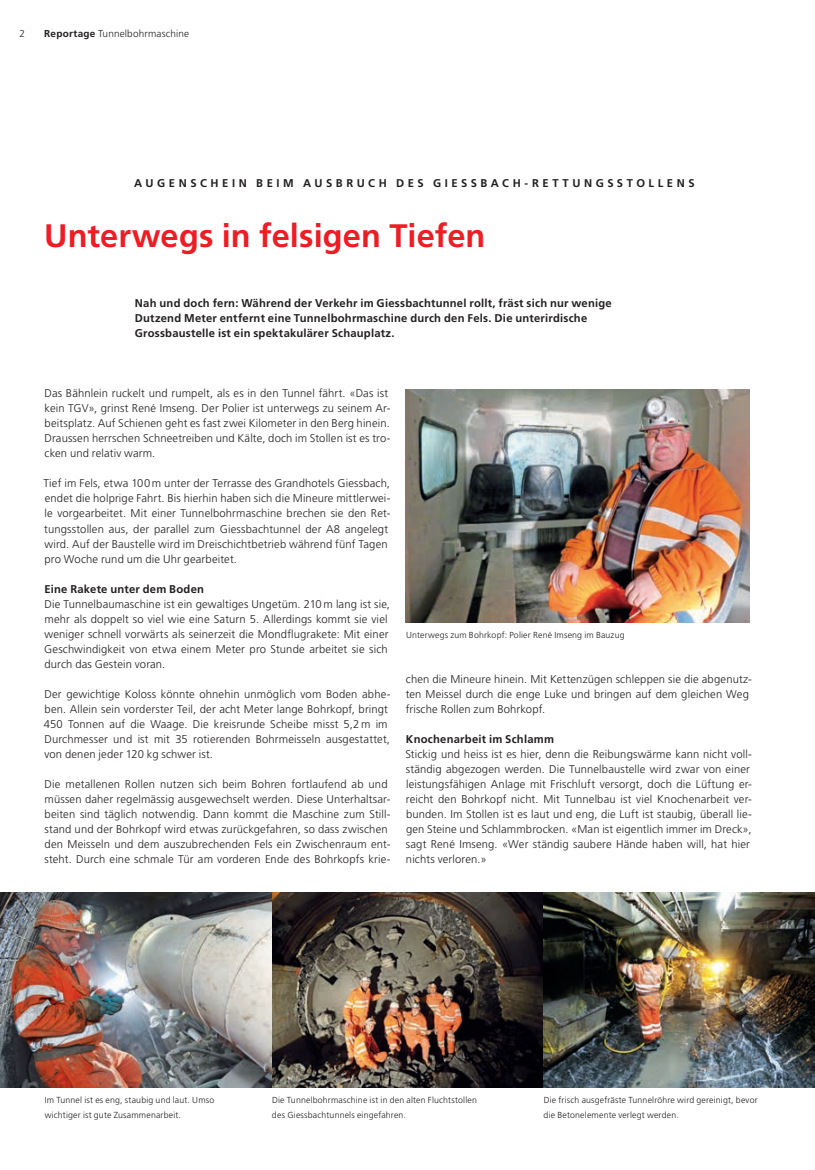
<style>
.page{position:relative;width:815px;height:1170px;background:#fff}
.page>*{position:absolute;margin:0;border:0;box-sizing:border-box;transform-origin:0 0}
.t1{font:700 32.5px "Frutiger LT Std";letter-spacing:.005em;color:#ee1d23}
.t2{font:300 11.25px/15px "Frutiger LT Std";letter-spacing:.015em;color:#231f20}
.t3{font:700 11.25px/15px "Frutiger LT Std";letter-spacing:.02em;color:#231f20}
.t4{font:700 11.25px "Frutiger LT Std";letter-spacing:.315em;color:#231f20}
.t5{font:300 10px "Frutiger LT Std";letter-spacing:.015em;color:#231f20}
.t6{font:300 8.75px/15px "Frutiger LT Std";letter-spacing:.02em;color:#231f20}
.s1{font-weight:700}
</style>
<div class="page">
<img style="left:406px;top:389px;width:343px;height:233px">
<img style="left:0;top:892px;width:815px;height:195px">
<p class="t5" style="left:19px;top:28px;width:7px">2</p>
<p class="t5" style="left:44px;top:28px;width:146px"><span class="s1">Reportage</span> Tunnelbohrmaschine</p>
<p class="t4" style="left:134px;top:177px;width:562px">AUGENSCHEIN BEIM AUSBRUCH DES GIESSBACH-RETTUNGSSTOLLENS</p>
<h1 class="t1" style="left:44px;top:217px;width:443px">Unterwegs in felsigen Tiefen</h1>
<p class="t3" style="left:135px;top:296px;width:479px">Nah und doch fern: Während der Verkehr im Giessbachtunnel rollt, fräst sich nur wenige<br>Dutzend Meter entfernt eine Tunnelbohrmaschine durch den Fels. Die unterirdische<br>Grossbaustelle ist ein spektakulärer Schauplatz.</p>
<p class="t2" style="left:45px;top:386px;width:348px">Das Bähnlein ruckelt und rumpelt, als es in den Tunnel fährt. «Das ist kein TGV», grinst René Imseng. Der Polier ist unterwegs zu seinem Ar&shy;beitsplatz. Auf Schienen geht es fast zwei Kilometer in den Berg hinein.<br>Draussen herrschen Schneetreiben und Kälte, doch im Stollen ist es tro&shy;cken und relativ warm.</p>
<p class="t2" style="left:43px;top:476px;width:349px">Tief im Fels, etwa 100 m unter der Terrasse des Grandhotels Giessbach, endet die holprige Fahrt. Bis hierhin haben sich die Mineure mittlerwei&shy;le vorgearbeitet. Mit einer Tunnelbohrmaschine brechen sie den Ret&shy;tungsstollen aus, der parallel zum Giessbachtunnel der A8 angelegt wird. Auf der Baustelle wird im Dreischichtbetrieb während fünf Tagen pro Woche rund um die Uhr gearbeitet.</p>
<p class="t3" style="left:44px;top:581px;width:161px">Eine Rakete unter dem Boden</p>
<p class="t2" style="left:44px;top:596px;width:347px">Die Tunnelbaumaschine ist ein gewaltiges Ungetüm. 210 m lang ist sie, mehr als doppelt so viel wie eine Saturn 5. Allerdings kommt sie viel weniger schnell vorwärts als seinerzeit die Mondflugrakete: Mit einer Geschwindigkeit von etwa einem Meter pro Stunde arbeitet sie sich durch das Gestein voran.</p>
<p class="t2" style="left:44px;top:686px;width:348px">Der gewichtige Koloss könnte ohnehin unmöglich vom Boden abhe&shy;ben. Allein sein vorderster Teil, der acht Meter lange Bohrkopf, bringt 450 Tonnen auf die Waage. Die kreisrunde Scheibe misst 5,2 m im Durchmesser und ist mit 35 rotierenden Bohrmeisseln ausgestattet, von denen jeder 120 kg schwer ist.</p>
<p class="t2" style="left:44px;top:776px;width:348px">Die metallenen Rollen nutzen sich beim Bohren fortlaufend ab und müssen daher regelmässig ausgewechselt werden. Diese Unterhaltsar&shy;beiten sind täglich notwendig. Dann kommt die Maschine zum Still&shy;stand und der Bohrkopf wird etwas zurückgefahren, so dass zwischen den Meisseln und dem auszubrechenden Fels ein Zwischenraum ent&shy;steht. Durch eine schmale Tür am vorderen Ende des Bohrkopfs krie-</p>
<p class="t6" style="left:406px;top:627px;width:220px">Unterwegs zum Bohrkopf: Polier René Imseng im Bauzug</p>
<p class="t2" style="left:406px;top:671px;width:348px">chen die Mineure hinein. Mit Kettenzügen schleppen sie die abgenutz&shy;ten Meissel durch die enge Luke und bringen auf dem gleichen Weg frische Rollen zum Bohrkopf.</p>
<p class="t3" style="left:406px;top:731px;width:150px">Knochenarbeit im Schlamm</p>
<p class="t2" style="left:405px;top:746px;width:348px">Stickig und heiss ist es hier, denn die Reibungswärme kann nicht voll&shy;ständig abgezogen werden. Die Tunnelbaustelle wird zwar von einer leistungsfähigen Anlage mit Frischluft versorgt, doch die Lüftung er&shy;reicht den Bohrkopf nicht. Mit Tunnelbau ist viel Knochenarbeit ver&shy;bunden. Im Stollen ist es laut und eng, die Luft ist staubig, überall lie&shy;gen Steine und Schlammbrocken. «Man ist eigentlich immer im Dreck», sagt René Imseng. «Wer ständig saubere Hände haben will, hat hier nichts verloren.»</p>
<p class="t6" style="left:45px;top:1092px;width:171px">Im Tunnel ist es eng, staubig und laut. Umso wichtiger ist gute Zusammenarbeit.</p>
<p class="t6" style="left:544px;top:1092px;width:216px">Die frisch ausgefräste Tunnelröhre wird gereinigt, bevor die Betonelemente verlegt werden.</p>
<p class="t6" style="left:272px;top:1092px;width:206px">Die Tunnelbohrmaschine ist in den alten Fluchtstollen des Giessbachtunnels eingefahren.</p>
</div>
